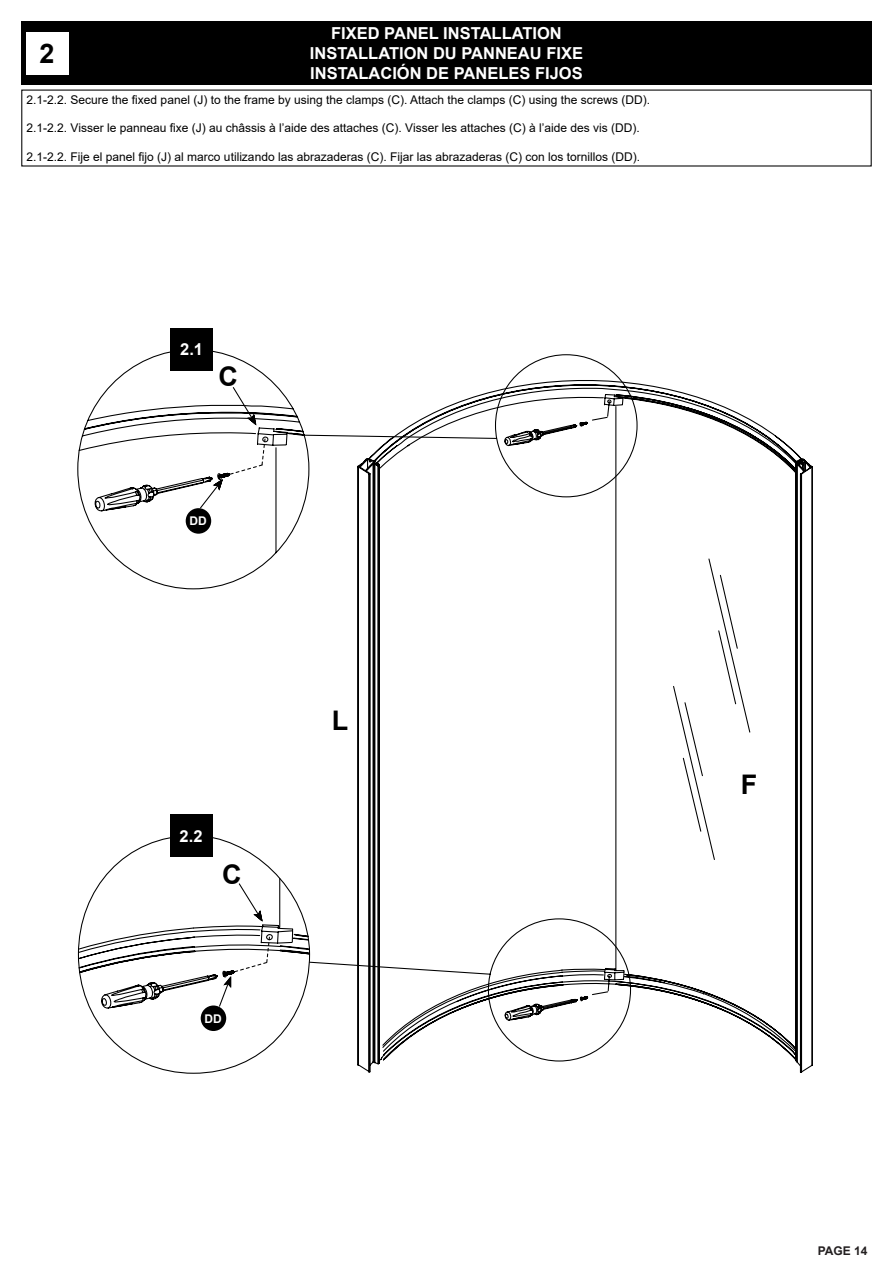
<style>
.page{position:relative;width:893px;height:1263px;background:#fff}
.page>*{position:absolute;margin:0;border:0;box-sizing:border-box;transform-origin:0 0}
.t1{font:700 27px "Arial";color:#000}
.t2{font:700 16.5px "Arial";color:#fff}
.t3{font:12px "Arial";color:#000}
.t4{font:700 12px "Arial";color:#231f20}
.t5{font:700 12px "Arial";color:#fff}
</style>
<div class="page">
<div style="left:21px;top:21px;width:851px;height:64px;background:#000"></div>
<div style="left:26px;top:32px;width:42px;height:42px;background:#fff"></div>
<svg style="left:77px;top:355px;width:736px;height:719px"></svg>
<svg style="left:245px;top:354px;width:393px;height:708px"></svg>
<div style="left:170px;top:328px;width:43px;height:42px;background:#000"></div>
<div style="left:170px;top:814px;width:42px;height:43px;background:#000"></div>
<div style="left:186px;top:508px;width:25px;height:26px;background:#000;border-radius:50%"></div>
<div style="left:201px;top:1005px;width:25px;height:26px;background:#000;border-radius:50%"></div>
<svg style="left:211px;top:386px;width:60px;height:621px"></svg>
<p class="t2" style="left:331px;top:22px;width:232px">FIXED PANEL INSTALLATION</p>
<p class="t2" style="left:310px;top:42px;width:275px">INSTALLATION DU PANNEAU FIXE</p>
<p class="t2" style="left:310px;top:62px;width:274px">INSTALACIÓN DE PANELES FIJOS</p>
<p class="t3" style="left:27px;top:91px;width:625px">2.1-2.2. Secure the fixed panel (J) to the frame by using the clamps (C). Attach the clamps (C) using the screws (DD).</p>
<p class="t3" style="left:27px;top:120px;width:615px">2.1-2.2. Visser le panneau fixe (J) au châssis à l’aide des attaches (C). Visser les attaches (C) à l’aide des vis (DD).</p>
<p class="t3" style="left:27px;top:149px;width:615px">2.1-2.2. Fije el panel fijo (J) al marco utilizando las abrazaderas (C). Fijar las abrazaderas (C) con los tornillos (DD).</p>
<p class="t1" style="left:40px;top:34px;width:17px">2</p>
<p class="t2" style="left:180px;top:338px;width:24px">2.1</p>
<p class="t1" style="left:219px;top:358px;width:21px">C</p>
<p class="t5" style="left:189px;top:513px;width:19px">DD</p>
<p class="t2" style="left:180px;top:824px;width:24px">2.2</p>
<p class="t1" style="left:222px;top:856px;width:21px">C</p>
<p class="t5" style="left:204px;top:1010px;width:19px">DD</p>
<p class="t1" style="left:332px;top:701px;width:18px">L</p>
<p class="t1" style="left:741px;top:765px;width:18px">F</p>
<p class="t4" style="left:818px;top:1242px;width:51px">PAGE 14</p>
</div>
